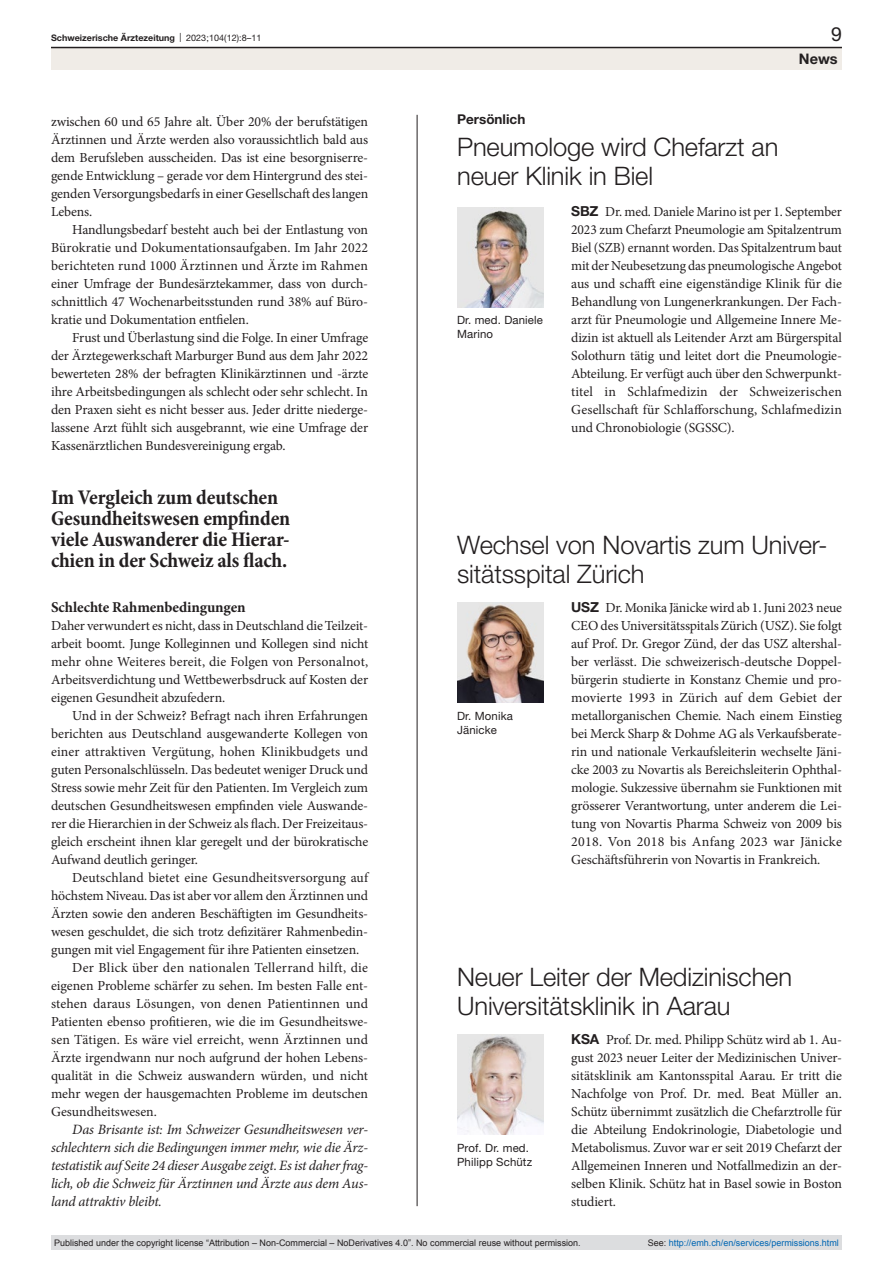
<style>
.page{position:relative;width:893px;height:1263px;background:#fff}
.page>*{position:absolute;margin:0;border:0;box-sizing:border-box;transform-origin:0 0}
.article-title-L17{font:300 25.5px/28.5px "Helvetica Neue LT Pro";letter-spacing:-.005em;color:#231f20}
.quote{font:700 condensed 21px/21px "Minion Pro";letter-spacing:-.01em;color:#231f20}
.t1{font:19.5px "Helvetica Neue LT Pro";color:#231f20}
.head2{font:700 15px "Minion Pro";letter-spacing:-.01em;color:#231f20}
.t2{font:700 14.55px "Helvetica Neue LT Pro";color:#231f20}
.paragraph-indent{font:italic 14.25px/18px "Minion Pro";letter-spacing:-.015em;color:#231f20;text-align:justify}
.paragraph{font:13.8px/18px "Minion Pro";letter-spacing:-.01em;color:#231f20;text-align:justify}
.paragraph-indent-2{font:13.8px/18px "Minion Pro";letter-spacing:-.01em;color:#231f20;text-align:justify}
.pre-heading{font:700 13.5px "Helvetica Neue LT Pro";color:#231f20}
.figure-caption{font:11.4px/14.2px "Helvetica Neue LT Pro";letter-spacing:.01em;color:#231f20}
.t3{font:9px "Arial";color:#231f20}
.t4{font:9px "Arial";color:#0066b3}
.t5{font:700 9px "Helvetica Neue LT Pro";color:#231f20}
.s1{font-weight:400}
.s2{font-family:"Helvetica Neue LT Pro";font-weight:700}
.s3{color:#231f20}
</style>
<div class="page">
<hr style="left:417px;top:115px;width:1px;height:1091px;background:#231f20">
<img style="left:457px;top:207px;width:87px;height:100px">
<img style="left:457px;top:1034px;width:87px;height:100px">
<img style="left:457px;top:602px;width:87px;height:100px">
<div style="left:51px;top:48px;width:791px;height:22px;background:#f0ece7"></div>
<hr style="left:51px;top:47px;width:791px;height:1px;background:#231f20">
<div style="left:51px;top:1235px;width:791px;height:15px;background:#dcdddf"></div>
<p class="t5" style="left:51px;top:32px;width:212px">Schweizerische Ärztezeitung <span class="s1">| 2023;104(12):8–11</span></p>
<h3 class="t1" style="left:831px;top:22px;width:12px">9</h3>
<p class="paragraph" style="left:51px;top:113px;width:319px">zwischen 60 und 65 Jahre alt. Über 20% der berufstätigen Ärztinnen und Ärzte werden also voraussichtlich bald aus dem Berufsleben ausscheiden. Das ist eine besorgniserre&shy;gende Entwicklung – gerade vor dem Hintergrund des stei&shy;genden Versorgungsbedarfs in einer Gesellschaft des langen Lebens.</p>
<p class="paragraph-indent-2" style="left:51px;top:221px;width:319px;text-indent:21px">Handlungsbedarf besteht auch bei der Entlastung von Bürokratie und Dokumentationsaufgaben. Im Jahr 2022 berichteten rund 1000 Ärztinnen und Ärzte im Rahmen einer Umfrage der Bundesärztekammer, dass von durch&shy;schnittlich 47 Wochenarbeitsstunden rund 38% auf Büro&shy;kratie und Dokumentation entfielen.</p>
<p class="paragraph-indent-2" style="left:51px;top:329px;width:319px;text-indent:21px">Frust und Überlastung sind die Folge. In einer Umfrage der Ärztegewerkschaft Marburger Bund aus dem Jahr 2022 bewerteten 28% der befragten Klinikärztinnen und -ärzte ihre Arbeitsbedingungen als schlecht oder sehr schlecht. In den Praxen sieht es nicht besser aus. Jeder dritte niederge&shy;lassene Arzt fühlt sich ausgebrannt, wie eine Umfrage der Kassenärztlichen Bundesvereinigung ergab.</p>
<p class="quote" style="left:51px;top:488px;width:241px">Im Vergleich zum deutschen<br>Gesundheitswesen empfinden viele Auswanderer die Hierar&shy;chien in der Schweiz als flach.</p>
<p class="head2" style="left:51px;top:597px;width:196px">Schlechte Rahmenbedingungen</p>
<p class="paragraph" style="left:51px;top:617px;width:319px">Daher verwundert es nicht, dass in Deutschland die Teilzeit&shy;arbeit boomt. Junge Kolleginnen und Kollegen sind nicht mehr ohne Weiteres bereit, die Folgen von Personalnot, Arbeitsverdichtung und Wettbewerbsdruck auf Kosten der eigenen Gesundheit abzufedern.</p>
<p class="paragraph-indent-2" style="left:51px;top:707px;width:319px;text-indent:21px">Und in der Schweiz? Befragt nach ihren Erfahrungen berichten aus Deutschland ausgewanderte Kollegen von einer attraktiven Vergütung, hohen Klinikbudgets und guten Personalschlüsseln. Das bedeutet weniger Druck und Stress sowie mehr Zeit für den Patienten. Im Vergleich zum deutschen Gesundheitswesen empfinden viele Auswande&shy;rer die Hierarchien in der Schweiz als flach. Der Freizeitaus&shy;gleich erscheint ihnen klar geregelt und der bürokratische Aufwand deutlich geringer.</p>
<p class="paragraph-indent-2" style="left:51px;top:869px;width:319px;text-indent:21px">Deutschland bietet eine Gesundheitsversorgung auf höchstem Niveau. Das ist aber vor allem den Ärztinnen und Ärzten sowie den anderen Beschäftigten im Gesundheits&shy;wesen geschuldet, die sich trotz defizitärer Rahmenbedin&shy;gungen mit viel Engagement für ihre Patienten einsetzen.</p>
<p class="paragraph-indent-2" style="left:51px;top:959px;width:319px;text-indent:21px">Der Blick über den nationalen Tellerrand hilft, die eigenen Probleme schärfer zu sehen. Im besten Falle ent&shy;stehen daraus Lösungen, von denen Patientinnen und Patienten ebenso profitieren, wie die im Gesundheitswe&shy;sen Tätigen. Es wäre viel erreicht, wenn Ärztinnen und Ärzte irgendwann nur noch aufgrund der hohen Lebens&shy;qualität in die Schweiz auswandern würden, und nicht mehr wegen der hausgemachten Probleme im deutschen Gesundheitswesen.</p>
<p class="paragraph-indent" style="left:51px;top:1120px;width:319px;text-indent:21px">Das Brisante ist: Im Schweizer Gesundheitswesen ver&shy;schlechtern sich die Bedingungen immer mehr, wie die Ärz&shy;testatistik auf Seite 24 dieser Ausgabe zeigt. Es ist daher frag&shy;lich, ob die Schweiz für Ärztinnen und Ärzte aus dem Aus&shy;land attraktiv bleibt.</p>
<p class="pre-heading" style="left:457px;top:111px;width:70px">Persönlich</p>
<p class="article-title-L17" style="left:457px;top:132px;width:323px">Pneumologe wird Chefarzt an neuer Klinik in Biel</p>
<p class="t2" style="left:799px;top:49px;width:40px">News</p>
<p class="figure-caption" style="left:457px;top:313px;width:87px">Dr. med. Daniele<br>Marino</p>
<p class="paragraph" style="left:571px;top:203px;width:272px"><span class="s2">SBZ</span> Dr. med. Daniele Marino ist per 1. September 2023 zum Chefarzt Pneumologie am Spitalzentrum Biel (SZB) ernannt worden. Das Spitalzentrum baut mit der Neubesetzung das pneumologische Angebot aus und schafft eine eigenständige Klinik für die Behandlung von Lungenerkrankungen. Der Fach&shy;arzt für Pneumologie und Allgemeine Innere Me&shy;dizin ist aktuell als Leitender Arzt am Bürgerspital Solothurn tätig und leitet dort die Pneumologie-Abteilung. Er verfügt auch über den Schwerpunkt&shy;titel in Schlafmedizin der Schweizerischen Gesellschaft für Schlafforschung, Schlafmedizin und Chronobiologie (SGSSC).</p>
<p class="article-title-L17" style="left:457px;top:530px;width:372px">Wechsel von Novartis zum Univer&shy;sitätsspital Zürich</p>
<p class="figure-caption" style="left:457px;top:709px;width:57px">Dr. Monika<br>Jänicke</p>
<p class="paragraph" style="left:571px;top:599px;width:272px"><span class="s2">USZ</span> Dr. Monika Jänicke wird ab 1. Juni 2023 neue CEO des Universitätsspitals Zürich (USZ). Sie folgt auf Prof. Dr. Gregor Zünd, der das USZ altershal&shy;ber verlässt. Die schweizerisch-deutsche Doppel&shy;bürgerin studierte in Konstanz Chemie und pro&shy;movierte 1993 in Zürich auf dem Gebiet der metallorganischen Chemie. Nach einem Einstieg bei Merck Sharp &amp; Dohme AG als Verkaufsberate&shy;rin und nationale Verkaufsleiterin wechselte Jäni&shy;cke 2003 zu Novartis als Bereichsleiterin Ophthal&shy;mologie. Sukzessive übernahm sie Funktionen mit grösserer Verantwortung, unter anderem die Lei&shy;tung von Novartis Pharma Schweiz von 2009 bis 2018. Von 2018 bis Anfang 2023 war Jänicke Geschäftsführerin von Novartis in Frankreich.</p>
<p class="article-title-L17" style="left:457px;top:962px;width:336px">Neuer Leiter der Medizinischen<br>Universitätsklinik in Aarau</p>
<p class="figure-caption" style="left:457px;top:1141px;width:77px">Prof. Dr. med.<br>Philipp Schütz</p>
<p class="paragraph" style="left:571px;top:1031px;width:272px"><span class="s2">KSA</span> Prof. Dr. med. Philipp Schütz wird ab 1. Au&shy;gust 2023 neuer Leiter der Medizinischen Univer&shy;sitätsklinik am Kantonsspital Aarau. Er tritt die Nachfolge von Prof. Dr. med. Beat Müller an.<br>Schütz übernimmt zusätzlich die Chefarztrolle für die Abteilung Endokrinologie, Diabetologie und Metabolismus. Zuvor war er seit 2019 Chefarzt der Allgemeinen Inneren und Notfallmedizin an der&shy;selben Klinik. Schütz hat in Basel sowie in Boston studiert.</p>
<p class="t3" style="left:54px;top:1237px;width:528px">Published under the copyright license “Attribution – Non-Commercial – NoDerivatives 4.0”. No commercial reuse without permission.</p>
<p class="t4" style="left:648px;top:1237px;width:193px"><span class="s3">See:</span> http://emh.ch/en/services/permissions.html</p>
</div>
